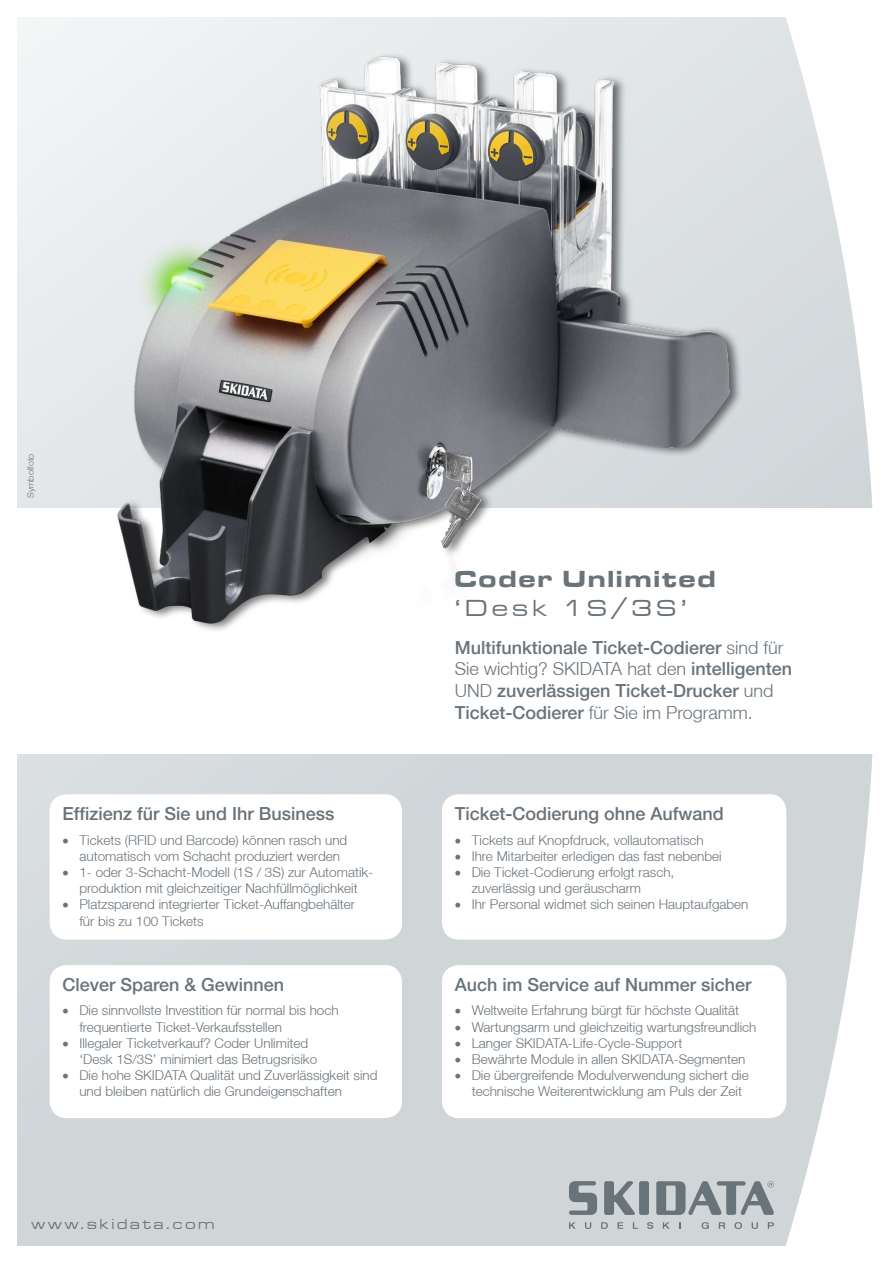
<style>
.page{position:relative;width:893px;height:1263px;background:#fff}
.page>*{position:absolute;margin:0;border:0;box-sizing:border-box;transform-origin:0 0}
.t1{font:24px "Microgramma D Bold Exte";letter-spacing:.1em;color:#69737a}
.t2{font:24px "Microgramma D Medi Exte";letter-spacing:.2em;color:#69737a}
.t3{font:500 18px/21.6px "Helvetica Neue LT";color:#69737a}
.t4{font:15px "Microgramma D Medi Exte";letter-spacing:.2em;color:#69737a}
.t5{font:300 13.5px/16.2px "Helvetica Neue LT";color:#69737a}
.t6{font:300 9px "Helvetica Neue LT";color:#69737a}
.s1{font-weight:300}
</style>
<div class="page">
<svg style="left:17px;top:754px;width:856px;height:492px;background:#d2d7da"></svg>
<div style="left:50px;top:965px;width:352px;height:153px;background:#fff;border-radius:17px"></div>
<div style="left:442px;top:965px;width:344px;height:153px;background:#fff;border-radius:17px"></div>
<div style="left:50px;top:794px;width:352px;height:145px;background:#fff;border-radius:17px"></div>
<div style="left:442px;top:794px;width:344px;height:145px;background:#fff;border-radius:17px"></div>
<img style="left:17px;top:17px;width:856px;height:614px">
<p class="t6" style="left:28px;top:498px;width:46px;rotate:-90deg">Symbolfoto</p>
<h2 class="t3" style="left:62px;top:802px;width:274px">Effizienz für Sie und Ihr Business</h2>
<p class="t5" style="left:79px;top:833px;width:269px;text-indent:-17px">• Tickets (RFID und Barcode) können rasch und automatisch vom Schacht produziert werden</p>
<p class="t5" style="left:62px;top:865px;width:312px;text-align:center">• 1- oder 3-Schacht-Modell (1S / 3S) zur Automatik&shy;produktion mit gleichzeitiger Nachfüllmöglichkeit</p>
<p class="t5" style="left:79px;top:898px;width:277px;text-indent:-17px">• Platzsparend integrierter Ticket-Auffangbehälter für bis zu 100 Tickets</p>
<h2 class="t3" style="left:62px;top:973px;width:223px">Clever Sparen &amp; Gewinnen</h2>
<p class="t5" style="left:79px;top:1004px;width:261px;text-indent:-17px">• Die sinnvollste Investition für normal bis hoch frequentierte Ticket-Verkaufsstellen</p>
<p class="t5" style="left:79px;top:1036px;width:239px;text-indent:-17px">• Illegaler Ticketverkauf? Coder Unlimited ‘Desk 1S/3S’ minimiert das Betrugsrisiko</p>
<p class="t5" style="left:79px;top:1068px;width:300px;text-indent:-17px">• Die hohe SKIDATA Qualität und Zuverlässigkeit sind und bleiben natürlich die Grundeigenschaften</p>
<p class="t4" style="left:32px;top:1217px;width:184px">www.skidata.com</p>
<h1 class="t1" style="left:455px;top:565px;width:262px">Coder Unlimited</h1>
<h1 class="t2" style="left:455px;top:597px;width:233px">‘Desk 1S/3S’</h1>
<h2 class="t3" style="left:455px;top:638px;width:339px">Multifunktionale Ticket-Codierer <span class="s1">sind für Sie wichtig? SKIDATA hat den</span> intelligenten <span class="s1">UND</span> zuverlässigen Ticket-Drucker <span class="s1">und </span>Ticket-Codierer <span class="s1">für Sie im Programm.</span></h2>
<h2 class="t3" style="left:455px;top:802px;width:271px">Ticket-Codierung ohne Aufwand</h2>
<p class="t5" style="left:455px;top:833px;width:251px">• Tickets auf Knopfdruck, vollautomatisch</p>
<p class="t5" style="left:455px;top:849px;width:269px">• Ihre Mitarbeiter erledigen das fast nebenbei</p>
<p class="t5" style="left:472px;top:865px;width:204px;text-indent:-17px">• Die Ticket-Codierung erfolgt rasch, zuverlässig und geräuscharm</p>
<p class="t5" style="left:455px;top:898px;width:295px">• Ihr Personal widmet sich seinen Hauptaufgaben</p>
<h2 class="t3" style="left:455px;top:973px;width:298px">Auch im Service auf Nummer sicher</h2>
<p class="t5" style="left:455px;top:1004px;width:286px">• Weltweite Erfahrung bürgt für höchste Qualität</p>
<p class="t5" style="left:455px;top:1020px;width:303px">• Wartungsarm und gleichzeitig wartungsfreundlich</p>
<p class="t5" style="left:455px;top:1036px;width:229px">• Langer SKIDATA-Life-Cycle-Support</p>
<p class="t5" style="left:455px;top:1052px;width:292px">• Bewährte Module in allen SKIDATA-Segmenten</p>
<p class="t5" style="left:472px;top:1068px;width:279px;text-indent:-17px">• Die übergreifende Modulverwendung sichert die technische Weiterentwicklung am Puls der Zeit</p>
</div>
